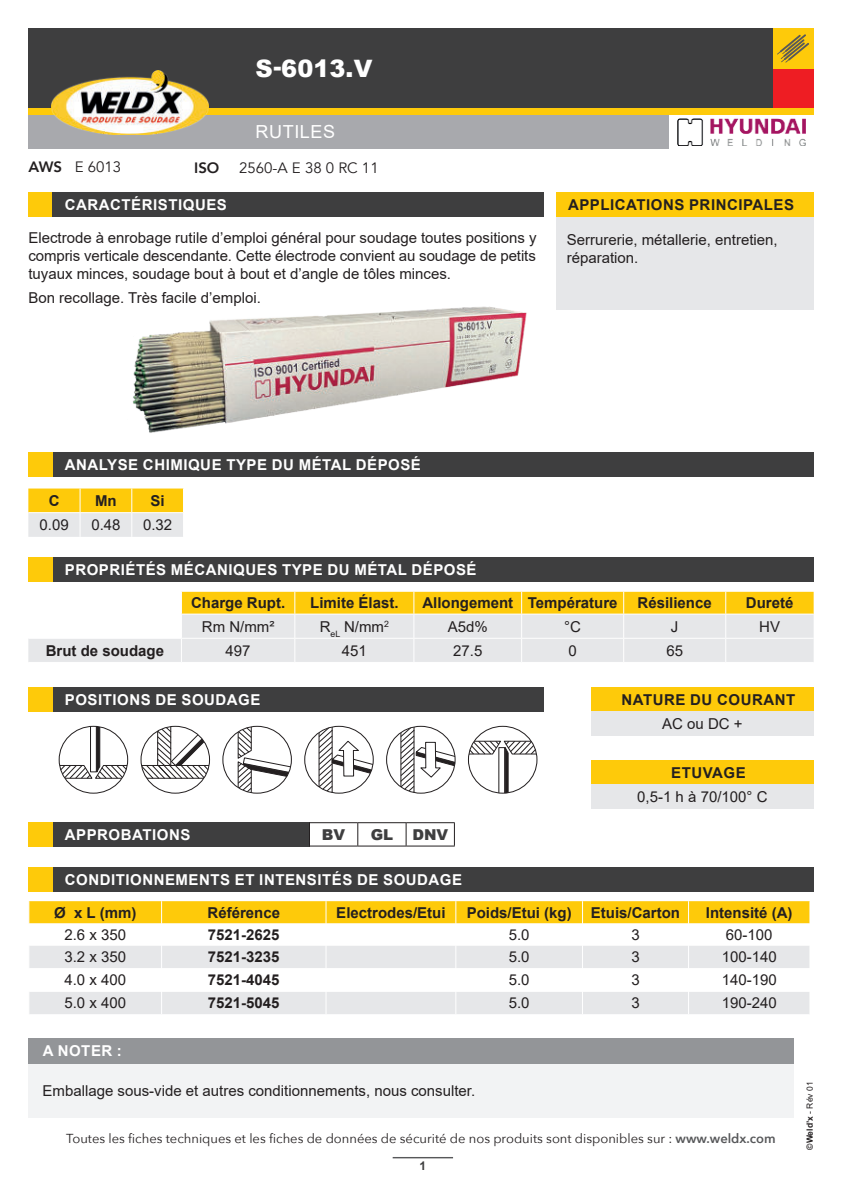
<style>
.page{position:relative;width:842px;height:1191px;background:#fff}
.page>*{position:absolute;margin:0;border:0;box-sizing:border-box;transform-origin:0 0}
.t1{font:900 24px "Arial";color:#fff}
.t2{font:18px "Arial";letter-spacing:.035em;color:#fff}
.t3{font:15px/18px "Arial";color:#231f20;text-align:justify}
.t4{font:700 15px "Arial";color:#231f20}
.t5{font:700 15px "Arial";letter-spacing:.035em;color:#fff}
.t6{font:700 15px "Arial";letter-spacing:.035em;color:#231f20}
.t7{font:15px "Avenir";color:#231f20}
.t8{font:900 15px "Arial";color:#3e3e3f}
.t9{font:800 15px "Avenir";color:#231f20}
.t10{font:13px "Avenir Next";color:#231f20}
.t11{font:700 12px "Arial";color:#3e3e3f}
.t12{font:700 8.6px "Arial";color:#231f20}
.s1{font-weight:800}
.s2{font-weight:600;color:#57585a}
.s3{font-weight:400}
</style>
<div class="page">
<div style="left:28px;top:115px;width:641px;height:34px;background:#a8a9ad"></div>
<div style="left:28px;top:28px;width:786px;height:81px;background:#3e3e3f"></div>
<div style="left:773px;top:69px;width:41px;height:40px;background:#ee1d23"></div>
<div style="left:28px;top:193px;width:24px;height:24px;background:#feca0a"></div>
<div style="left:28px;top:109px;width:786px;height:6px;background:#feca0a"></div>
<img style="left:51px;top:71px;width:157px;height:63px">
<div style="left:773px;top:28px;width:41px;height:41px;background:#feca0a"></div>
<svg style="left:777px;top:34px;width:32px;height:29px"></svg>
<div style="left:52px;top:193px;width:492px;height:24px;background:#3e3e3f"></div>
<div style="left:52px;top:452px;width:762px;height:24px;background:#3e3e3f"></div>
<svg style="left:28px;top:488px;width:156px;height:49px;background:#f2da81"></svg>
<div style="left:28px;top:452px;width:24px;height:24px;background:#feca0a"></div>
<hr style="left:393px;top:1157px;width:60px;height:1px;background:#57585a">
<div style="left:556px;top:217px;width:257px;height:92px;background:#e6e7e9"></div>
<div style="left:556px;top:193px;width:257px;height:24px;background:#feca0a"></div>
<div style="left:52px;top:557px;width:762px;height:24px;background:#3e3e3f"></div>
<div style="left:28px;top:557px;width:24px;height:24px;background:#feca0a"></div>
<svg style="left:28px;top:592px;width:786px;height:70px"></svg>
<div style="left:52px;top:687px;width:492px;height:24px;background:#3e3e3f"></div>
<div style="left:28px;top:687px;width:24px;height:24px;background:#feca0a"></div>
<div style="left:591px;top:687px;width:223px;height:24px;background:#feca0a"></div>
<div style="left:591px;top:711px;width:223px;height:25px;background:#e6e7e9"></div>
<div style="left:591px;top:760px;width:223px;height:24px;background:#feca0a"></div>
<div style="left:591px;top:784px;width:223px;height:24px;background:#e6e7e9"></div>
<div style="left:52px;top:822px;width:258px;height:24px;background:#3e3e3f"></div>
<div style="left:28px;top:822px;width:24px;height:24px;background:#feca0a"></div>
<hr style="left:309px;top:822px;width:49px;height:1px;background:#231f20">
<svg style="left:309px;top:823px;width:1px;height:22px"></svg>
<hr style="left:358px;top:822px;width:48px;height:1px;background:#231f20">
<svg style="left:357px;top:823px;width:1px;height:22px"></svg>
<hr style="left:406px;top:822px;width:49px;height:1px;background:#231f20">
<svg style="left:406px;top:823px;width:1px;height:22px"></svg>
<svg style="left:454px;top:823px;width:1px;height:22px"></svg>
<hr style="left:309px;top:845px;width:49px;height:1px;background:#231f20">
<hr style="left:358px;top:845px;width:48px;height:1px;background:#231f20">
<hr style="left:406px;top:845px;width:49px;height:1px;background:#231f20">
<div style="left:52px;top:867px;width:762px;height:25px;background:#3e3e3f"></div>
<div style="left:28px;top:867px;width:24px;height:25px;background:#feca0a"></div>
<svg style="left:59px;top:726px;width:69px;height:53px"></svg>
<div style="left:59px;top:726px;width:69px;height:67px;border:1px solid #231f20;border-radius:50%"></div>
<svg style="left:141px;top:726px;width:69px;height:53px"></svg>
<div style="left:141px;top:726px;width:69px;height:67px;border:1px solid #231f20;border-radius:50%"></div>
<svg style="left:237px;top:726px;width:54px;height:67px"></svg>
<div style="left:222px;top:726px;width:70px;height:67px;border:1px solid #231f20;border-radius:50%"></div>
<svg style="left:318px;top:726px;width:55px;height:67px"></svg>
<div style="left:304px;top:726px;width:70px;height:67px;border:1px solid #231f20;border-radius:50%"></div>
<svg style="left:400px;top:726px;width:55px;height:67px"></svg>
<div style="left:386px;top:726px;width:70px;height:67px;border:1px solid #231f20;border-radius:50%"></div>
<svg style="left:468px;top:740px;width:69px;height:53px"></svg>
<div style="left:468px;top:726px;width:69px;height:67px;border:1px solid #231f20;border-radius:50%"></div>
<img style="left:677px;top:119px;width:128px;height:27px">
<svg style="left:28px;top:901px;width:782px;height:113px"></svg>
<div style="left:28px;top:1037px;width:766px;height:80px;background:#f2f3f4"></div>
<div style="left:28px;top:1037px;width:766px;height:26px;background:#939598"></div>
<img style="left:133px;top:306px;width:429px;height:127px">
<h1 class="t1" style="left:256px;top:55px;width:118px">S-6013.V</h1>
<p class="t7" style="left:28px;top:158px;width:94px"><span class="s1">AWS</span> E 6013</p>
<p class="t2" style="left:255px;top:125px;width:81px">RUTILES</p>
<p class="t9" style="left:194px;top:159px;width:27px">ISO</p>
<p class="t7" style="left:239px;top:159px;width:141px">2560-A E 38 0 RC 11</p>
<p class="t5" style="left:65px;top:199px;width:164px">CARACTÉRISTIQUES</p>
<p class="t3" style="left:28px;top:230px;width:510px">Electrode à enrobage rutile d’emploi général pour soudage toutes positions y compris verticale descendante. Cette électrode convient au soudage de petits tuyaux minces, soudage bout à bout et d’angle de tôles minces.</p>
<p class="t3" style="left:28px;top:290px;width:234px">Bon recollage. Très facile d’emploi.</p>
<p class="t6" style="left:568px;top:199px;width:228px">APPLICATIONS PRINCIPALES</p>
<p class="t3" style="left:567px;top:232px;width:212px">Serrurerie, métallerie, entretien, réparation.</p>
<p class="t5" style="left:65px;top:458px;width:358px">ANALYSE CHIMIQUE TYPE DU MÉTAL DÉPOSÉ</p>
<p class="t4" style="left:49px;top:495px;width:12px">C</p>
<p class="t4" style="left:95px;top:495px;width:23px">Mn</p>
<p class="t4" style="left:151px;top:495px;width:16px">Si</p>
<p class="t3" style="left:40px;top:517px;width:31px">0.09</p>
<p class="t3" style="left:91px;top:517px;width:31px">0.48</p>
<p class="t3" style="left:143px;top:517px;width:31px">0.32</p>
<p class="t5" style="left:65px;top:563px;width:413px">PROPRIÉTÉS MÉCANIQUES TYPE DU MÉTAL DÉPOSÉ</p>
<p class="t4" style="left:191px;top:597px;width:96px">Charge Rupt.</p>
<p class="t4" style="left:310px;top:597px;width:90px">Limite Élast.</p>
<p class="t4" style="left:422px;top:597px;width:197px">Allongement Température</p>
<p class="t4" style="left:638px;top:597px;width:76px">Résilience</p>
<p class="t4" style="left:746px;top:597px;width:49px">Dureté</p>
<p class="t3" style="left:202px;top:619px;width:74px">Rm N/mm²</p>
<p class="t3" style="left:320px;top:619px;width:71px">R<sub>eL</sub> N/mm<sup>2</sup></p>
<p class="t3" style="left:448px;top:619px;width:42px">A5d%</p>
<p class="t3" style="left:564px;top:619px;width:18px">°C</p>
<p class="t3" style="left:671px;top:619px;width:9px">J</p>
<p class="t3" style="left:759px;top:619px;width:22px">HV</p>
<p class="t4" style="left:46px;top:644px;width:120px">Brut de soudage</p>
<p class="t3" style="left:226px;top:643px;width:27px">497</p>
<p class="t3" style="left:342px;top:643px;width:27px">451</p>
<p class="t3" style="left:453px;top:643px;width:31px">27.5</p>
<p class="t3" style="left:568px;top:643px;width:10px">0</p>
<p class="t3" style="left:666px;top:643px;width:18px">65</p>
<p class="t5" style="left:65px;top:694px;width:197px">POSITIONS DE SOUDAGE</p>
<p class="t6" style="left:622px;top:694px;width:175px">NATURE DU COURANT</p>
<p class="t3" style="left:662px;top:716px;width:82px">AC ou DC +</p>
<p class="t6" style="left:671px;top:766px;width:76px">ETUVAGE</p>
<p class="t3" style="left:637px;top:789px;width:132px">0,5-1 h à 70/100° C</p>
<p class="t5" style="left:65px;top:828px;width:127px">APPROBATIONS</p>
<p class="t8" style="left:322px;top:825px;width:25px">BV</p>
<p class="t8" style="left:371px;top:825px;width:24px">GL</p>
<p class="t8" style="left:412px;top:825px;width:37px">DNV</p>
<p class="t5" style="left:65px;top:874px;width:399px">CONDITIONNEMENTS ET INTENSITÉS DE SOUDAGE</p>
<p class="t4" style="left:54px;top:906px;width:84px">Ø x L (mm)</p>
<p class="t4" style="left:208px;top:906px;width:74px">Référence</p>
<p class="t4" style="left:336px;top:906px;width:111px">Electrodes/Etui</p>
<p class="t4" style="left:467px;top:906px;width:107px">Poids/Etui (kg)</p>
<p class="t4" style="left:591px;top:906px;width:91px">Etuis/Carton</p>
<p class="t4" style="left:706px;top:906px;width:88px">Intensité (A)</p>
<p class="t3" style="left:64px;top:927px;width:63px">2.6 x 350</p>
<p class="t4" style="left:208px;top:928px;width:73px">7521-2625</p>
<p class="t3" style="left:509px;top:927px;width:22px">5.0</p>
<p class="t3" style="left:631px;top:927px;width:10px">3</p>
<p class="t3" style="left:726px;top:927px;width:48px">60-100</p>
<p class="t3" style="left:64px;top:949px;width:63px">3.2 x 350</p>
<p class="t4" style="left:208px;top:951px;width:73px">7521-3235</p>
<p class="t3" style="left:509px;top:949px;width:22px">5.0</p>
<p class="t3" style="left:631px;top:949px;width:10px">3</p>
<p class="t3" style="left:722px;top:949px;width:57px">100-140</p>
<p class="t3" style="left:64px;top:972px;width:63px">4.0 x 400</p>
<p class="t4" style="left:208px;top:974px;width:73px">7521-4045</p>
<p class="t3" style="left:509px;top:972px;width:22px">5.0</p>
<p class="t3" style="left:631px;top:972px;width:10px">3</p>
<p class="t3" style="left:722px;top:972px;width:57px">140-190</p>
<p class="t3" style="left:64px;top:995px;width:63px">5.0 x 400</p>
<p class="t4" style="left:208px;top:997px;width:73px">7521-5045</p>
<p class="t3" style="left:509px;top:995px;width:22px">5.0</p>
<p class="t3" style="left:631px;top:995px;width:10px">3</p>
<p class="t3" style="left:722px;top:995px;width:57px">190-240</p>
<p class="t5" style="left:43px;top:1044px;width:81px">A NOTER :</p>
<p class="t3" style="left:43px;top:1082px;width:434px">Emballage sous-vide et autres conditionnements, nous consulter.</p>
<p class="t10" style="left:66px;top:1127px;width:711px">Toutes les fiches techniques et les fiches de données de sécurité de nos produits sont disponibles sur : <span class="s2">www.weldx.com</span></p>
<p class="t11" style="left:419px;top:1161px;width:8px">1</p>
<p class="t12" style="left:806px;top:1149px;width:70px;rotate:-90deg">©Weld’x <span class="s3">- Rév 01</span></p>
</div>
